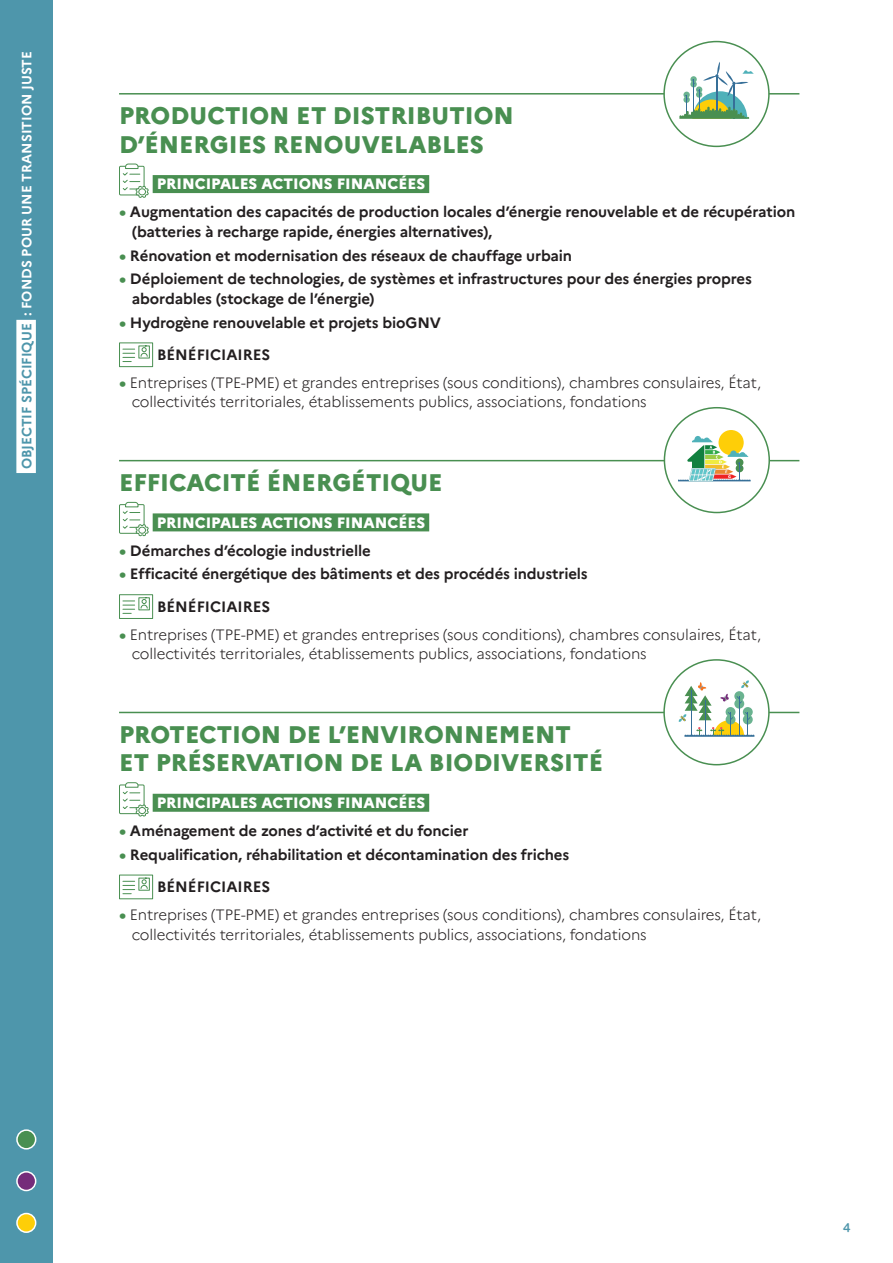
<style>
.page{position:relative;width:893px;height:1263px;background:#fff}
.page>*{position:absolute;margin:0;border:0;box-sizing:border-box;transform-origin:0 0}
.t1{font:800 24px/28.5px "Marianne";color:#498f51}
.t2{font:700 15px/32.2px "Marianne";letter-spacing:-.01em;color:#231f20}
.t3{font:300 15px/19.5px "Marianne";letter-spacing:-.01em;color:#231f20}
.t4{font:800 15px "Marianne";color:#fff}
.t5{font:700 13.5px "Marianne";color:#fff}
.t6{font:12.45px "Arial Rounded MT Bold";color:#4e96ab}
.s1{color:#4e96ab}
.s2{font-weight:800;color:#498f51}
</style>
<div class="page">
<hr style="left:119px;top:93px;width:680px;height:2px;background:#498f51">
<div style="left:153px;top:175px;width:276px;height:18px;background:#498f51"></div>
<svg style="left:119px;top:164px;width:30px;height:34px"></svg>
<div style="left:138px;top:188px;width:8px;height:7px;border:1px solid #498f51;border-radius:50%"></div>
<div style="left:119px;top:342px;width:34px;height:25px;border:1px solid #498f51"></div>
<svg style="left:123px;top:347px;width:25px;height:15px"></svg>
<div style="left:138px;top:345px;width:12px;height:13px;border:1px solid #498f51"></div>
<hr style="left:119px;top:460px;width:680px;height:1px;background:#498f51">
<div style="left:153px;top:513px;width:276px;height:18px;background:#498f51"></div>
<svg style="left:119px;top:502px;width:30px;height:34px"></svg>
<div style="left:138px;top:527px;width:8px;height:7px;border:1px solid #498f51;border-radius:50%"></div>
<div style="left:119px;top:594px;width:34px;height:25px;border:1px solid #498f51"></div>
<svg style="left:123px;top:599px;width:25px;height:15px"></svg>
<div style="left:138px;top:597px;width:12px;height:13px;border:1px solid #498f51"></div>
<hr style="left:119px;top:712px;width:680px;height:1px;background:#498f51">
<div style="left:153px;top:794px;width:276px;height:18px;background:#498f51"></div>
<svg style="left:119px;top:782px;width:30px;height:34px"></svg>
<div style="left:139px;top:807px;width:6px;height:7px;background:#fff;border-radius:50%"></div>
<div style="left:138px;top:807px;width:8px;height:7px;border:1px solid #498f51;border-radius:50%"></div>
<div style="left:119px;top:874px;width:34px;height:25px;border:1px solid #498f51"></div>
<svg style="left:123px;top:880px;width:25px;height:14px"></svg>
<div style="left:138px;top:878px;width:12px;height:13px;border:1px solid #498f51"></div>
<div style="left:664px;top:42px;width:105px;height:104px;background:#fff;border-radius:50%"></div>
<div style="left:663px;top:41px;width:107px;height:106px;border:2px solid #498f51;border-radius:50%"></div>
<svg style="left:679px;top:62px;width:75px;height:57px"></svg>
<div style="left:664px;top:408px;width:105px;height:104px;background:#fff;border-radius:50%"></div>
<div style="left:664px;top:407px;width:106px;height:106px;border:2px solid #498f51;border-radius:50%"></div>
<div style="left:718px;top:430px;width:26px;height:25px;background:#fece08;border-radius:50%"></div>
<svg style="left:679px;top:436px;width:72px;height:46px"></svg>
<div style="left:664px;top:660px;width:105px;height:105px;background:#fff;border-radius:50%"></div>
<div style="left:663px;top:659px;width:107px;height:106px;border:2px solid #498f51;border-radius:50%"></div>
<svg style="left:679px;top:680px;width:75px;height:57px"></svg>
<div style="left:0;top:0;width:53px;height:1263px;background:#4e96ab"></div>
<div style="left:16px;top:320px;width:20px;height:153px;background:#fff"></div>
<div style="left:17px;top:1130px;width:19px;height:19px;background:#498f51;border-radius:50%"></div>
<div style="left:16px;top:1129px;width:20px;height:20px;border:2px solid #fff;border-radius:50%"></div>
<div style="left:17px;top:1213px;width:19px;height:19px;background:#fece08;border-radius:50%"></div>
<div style="left:16px;top:1213px;width:20px;height:20px;border:2px solid #fff;border-radius:50%"></div>
<div style="left:17px;top:1172px;width:19px;height:18px;background:#752c7a;border-radius:50%"></div>
<div style="left:16px;top:1171px;width:20px;height:20px;border:2px solid #fff;border-radius:50%"></div>
<p class="t5" style="left:18px;top:469px;width:420px;rotate:-90deg"><span class="s1">OBJECTIF SPÉCIFIQUE</span> : FONDS POUR UNE TRANSITION JUSTE</p>
<h1 class="t1" style="left:119px;top:101px;width:396px">PRODUCTION ET DISTRIBUTION<br>D’ÉNERGIES RENOUVELABLES</h1>
<p class="t4" style="left:157px;top:175px;width:270px">PRINCIPALES ACTIONS FINANCÉES</p>
<p class="t2" style="left:132px;top:202px;width:665px;line-height:19.5px;text-indent:-13px"><span class="s2">•</span> Augmentation des capacités de production locales d’énergie renouvelable et de récupération (batteries à recharge rapide, énergies alternatives),</p>
<p class="t2" style="left:119px;top:239px;width:455px"><span class="s2">•</span> Rénovation et modernisation des réseaux de chauffage urbain</p>
<p class="t2" style="left:132px;top:269px;width:622px;line-height:19.5px;text-indent:-13px"><span class="s2">•</span> Déploiement de technologies, de systèmes et infrastructures pour des énergies propres abordables (stockage de l’énergie)</p>
<p class="t2" style="left:157px;top:306px;width:285px;text-indent:-38px"><span class="s2">•</span> Hydrogène renouvelable et projets bioGNV<br>BÉNÉFICIAIRES</p>
<p class="t3" style="left:132px;top:372px;width:631px;text-indent:-13px"><span class="s2">•</span> Entreprises (TPE-PME) et grandes entreprises (sous conditions), chambres consulaires, État, collectivités territoriales, établissements publics, associations, fondations</p>
<h1 class="t1" style="left:119px;top:468px;width:325px">EFFICACITÉ ÉNERGÉTIQUE</h1>
<p class="t4" style="left:157px;top:513px;width:270px">PRINCIPALES ACTIONS FINANCÉES</p>
<p class="t2" style="left:119px;top:534px;width:253px"><span class="s2">•</span> Démarches d’écologie industrielle</p>
<p class="t2" style="left:157px;top:558px;width:432px;text-indent:-38px"><span class="s2">•</span> Efficacité énergétique des bâtiments et des procédés industriels<br>BÉNÉFICIAIRES</p>
<p class="t3" style="left:132px;top:623px;width:631px;text-indent:-13px"><span class="s2">•</span> Entreprises (TPE-PME) et grandes entreprises (sous conditions), chambres consulaires, État, collectivités territoriales, établissements publics, associations, fondations</p>
<h1 class="t1" style="left:119px;top:720px;width:485px">PROTECTION DE L’ENVIRONNEMENT<br>ET PRÉSERVATION DE LA BIODIVERSITÉ</h1>
<p class="t4" style="left:157px;top:793px;width:270px">PRINCIPALES ACTIONS FINANCÉES</p>
<p class="t2" style="left:119px;top:814px;width:351px"><span class="s2">•</span> Aménagement de zones d’activité et du foncier</p>
<p class="t2" style="left:157px;top:838px;width:414px;text-indent:-38px"><span class="s2">•</span> Requalification, réhabilitation et décontamination des friches<br>BÉNÉFICIAIRES</p>
<p class="t3" style="left:132px;top:904px;width:631px;text-indent:-13px"><span class="s2">•</span> Entreprises (TPE-PME) et grandes entreprises (sous conditions), chambres consulaires, État, collectivités territoriales, établissements publics, associations, fondations</p>
<p class="t6" style="left:843px;top:1220px;width:9px">4</p>
</div>
